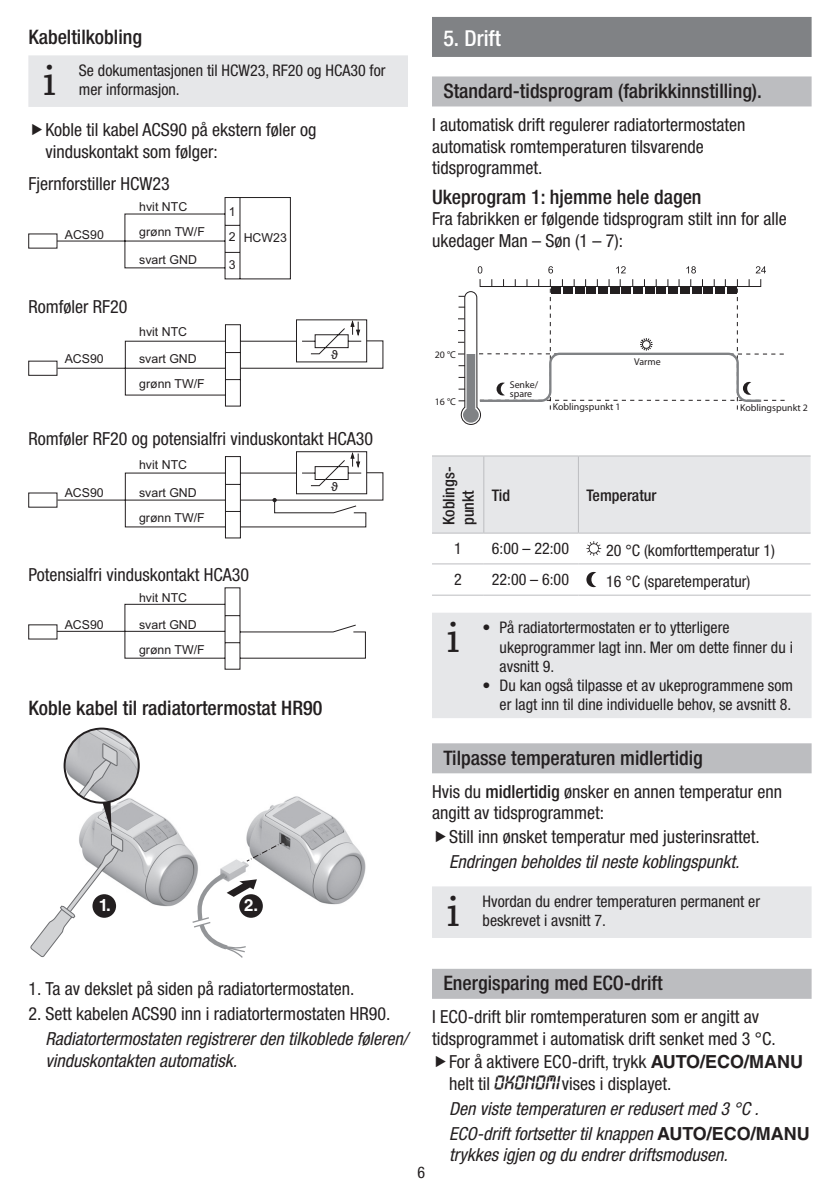
<style>
.page{position:relative;width:840px;height:1191px;background:#fff}
.page>*{position:absolute;margin:0;border:0;box-sizing:border-box;transform-origin:0 0}
.t1{font:48px "Chaparral Pro";color:#231f20}
.t2{font:500 condensed 22px "Helvetica Neue";color:#fff}
.t3{font:500 condensed 20px "Helvetica Neue";color:#231f20}
.t4{font:condensed 18px/21.6px "Helvetica Neue";color:#231f20}
.t5{font:italic condensed 18px/21.6px "Helvetica Neue";color:#231f20}
.t6{font:700 16.8px "Helvetica LT Std";color:#fff}
.t7{font:condensed 16px/19.2px "Helvetica Neue";color:#231f20}
.t8{font:500 condensed 16px/19.2px "Helvetica Neue";color:#231f20}
.t9{font:12.4px/24.6px "Arial";color:#231f20}
.t10{font:300 condensed 10px/9.4px "Helvetica Neue";color:#231f20}
.s1{font-weight:500}
.s2{font-family:"Helvetica LT Std";font-weight:700;font-stretch:normal}
.s3{font-family:"Helvetica LT Std";font-weight:700;font-style:normal;font-stretch:normal}
</style>
<div class="page">
<div style="left:28px;top:55px;width:380px;height:52px;background:#e6e7e9"></div>
<svg style="left:56px;top:197px;width:234px;height:82px"></svg>
<svg style="left:57px;top:319px;width:326px;height:87px"></svg>
<div style="left:28px;top:361px;width:29px;height:15px;border:1px solid #231f20"></div>
<svg style="left:57px;top:451px;width:326px;height:87px"></svg>
<svg style="left:56px;top:587px;width:309px;height:82px"></svg>
<img style="left:123px;top:787px;width:243px;height:125px">
<div style="left:239px;top:894px;width:24px;height:23px;background:#231f20;border-radius:50%"></div>
<svg style="left:245px;top:841px;width:38px;height:21px"></svg>
<img style="left:65px;top:728px;width:74px;height:74px;border-radius:37px">
<div style="left:64px;top:727px;width:76px;height:76px;border:2px solid #231f20;border-radius:50%"></div>
<svg style="left:30px;top:743px;width:93px;height:214px"></svg>
<svg style="left:191px;top:873px;width:66px;height:85px"></svg>
<div style="left:432px;top:17px;width:379px;height:40px;background:#808285"></div>
<div style="left:432px;top:76px;width:379px;height:30px;background:#bcbdc0"></div>
<div style="left:432px;top:743px;width:379px;height:30px;background:#bcbdc0"></div>
<div style="left:432px;top:968px;width:379px;height:30px;background:#bcbdc0"></div>
<svg style="left:458px;top:266px;width:327px;height:159px"></svg>
<hr style="left:432px;top:455px;width:51px;height:1px;background:#bcbdc0">
<hr style="left:483px;top:455px;width:95px;height:1px;background:#bcbdc0">
<hr style="left:578px;top:455px;width:232px;height:1px;background:#bcbdc0">
<svg style="left:432px;top:456px;width:378px;height:139px"></svg>
<div style="left:432px;top:613px;width:379px;height:105px;background:#e6e7e9"></div>
<div style="left:432px;top:886px;width:379px;height:52px;background:#e6e7e9"></div>
<p class="t3" style="left:28px;top:25px;width:115px">Kabeltilkobling</p>
<h1 class="t1" style="left:43px;top:53px;width:14px">i</h1>
<p class="t7" style="left:79px;top:61px;width:308px">Se dokumentasjonen til HCW23, RF20 og HCA30 for mer informasjon.</p>
<p class="t4" style="left:45px;top:119px;width:272px">Koble til kabel ACS90 på ekstern føler og vinduskontakt som følger:</p>
<p class="t4" style="left:28px;top:173px;width:143px">Fjernforstiller HCW23</p>
<p class="t9" style="left:243px;top:226px;width:45px">HCW23</p>
<p class="t9" style="left:139px;top:195px;width:67px">hvit NTC grønn TW/F</p>
<p class="t9" style="left:139px;top:248px;width:59px">svart GND</p>
<p class="t9" style="left:229px;top:200px;width:8px">1<br>2</p>
<p class="t9" style="left:229px;top:253px;width:8px">3</p>
<p class="t9" style="left:65px;top:222px;width:41px">ACS90</p>
<p class="t4" style="left:28px;top:295px;width:100px">Romføler RF20</p>
<p class="t9" style="left:139px;top:319px;width:49px">hvit NTC</p>
<p class="t9" style="left:65px;top:346px;width:41px">ACS90</p>
<p class="t9" style="left:139px;top:347px;width:59px">svart GND</p>
<p class="t9" style="left:139px;top:371px;width:67px">grønn TW/F</p>
<p class="t9" style="left:331px;top:342px;width:8px">ϑ</p>
<p class="t4" style="left:28px;top:427px;width:346px">Romføler RF20 og potensialfri vinduskontakt HCA30</p>
<p class="t9" style="left:331px;top:474px;width:8px">ϑ</p>
<p class="t9" style="left:139px;top:453px;width:49px">hvit NTC</p>
<p class="t9" style="left:65px;top:480px;width:41px">ACS90</p>
<p class="t9" style="left:139px;top:480px;width:59px">svart GND</p>
<p class="t9" style="left:139px;top:505px;width:67px">grønn TW/F</p>
<p class="t4" style="left:28px;top:563px;width:222px">Potensialfri vinduskontakt HCA30</p>
<p class="t9" style="left:139px;top:585px;width:49px">hvit NTC</p>
<p class="t9" style="left:65px;top:612px;width:41px">ACS90</p>
<p class="t9" style="left:139px;top:613px;width:59px">svart GND</p>
<p class="t9" style="left:139px;top:637px;width:67px">grønn TW/F</p>
<p class="t3" style="left:28px;top:696px;width:295px">Koble kabel til radiatortermostat HR90</p>
<p class="t6" style="left:99px;top:895px;width:13px">1.</p>
<p class="t6" style="left:244px;top:895px;width:16px">2.</p>
<p class="t4" style="left:28px;top:978px;width:327px">1. Ta av dekslet på siden på radiatortermostaten.</p>
<p class="t4" style="left:28px;top:1003px;width:363px">2. Sett kabelen ACS90 inn i radiatortermostaten HR90.</p>
<p class="t5" style="left:45px;top:1028px;width:364px">Radiatortermostaten registrerer den tilkoblede føleren/ vinduskontakten automatisk.</p>
<p class="t2" style="left:443px;top:25px;width:59px">5. Drift</p>
<p class="t3" style="left:443px;top:79px;width:320px">Standard-tidsprogram (fabrikkinnstilling).</p>
<p class="t4" style="left:432px;top:114px;width:315px">I automatisk drift regulerer radiatortermostaten automatisk romtemperaturen tilsvarende tidsprogrammet.</p>
<p class="t3" style="left:432px;top:185px;width:271px">Ukeprogram 1: hjemme hele dagen</p>
<p class="t4" style="left:432px;top:208px;width:356px">Fra fabrikken er følgende tidsprogram stilt inn for alle ukedager Man – Søn (1 – 7):</p>
<p class="t10" style="left:434px;top:350px;width:23px">20 °C</p>
<p class="t10" style="left:434px;top:397px;width:23px">16 °C</p>
<p class="t10" style="left:509px;top:379px;width:30px">Senke/ spare</p>
<p class="t10" style="left:634px;top:357px;width:28px">Varme</p>
<p class="t10" style="left:552px;top:402px;width:69px">Koblingspunkt 1</p>
<p class="t10" style="left:739px;top:403px;width:69px">Koblingspunkt 2</p>
<p class="t8" style="left:439px;top:525px;width:60px;rotate:-90deg">Koblings&shy;punkt</p>
<p class="t8" style="left:491px;top:485px;width:20px">Tid</p>
<p class="t8" style="left:586px;top:485px;width:72px">Temperatur</p>
<p class="t7" style="left:454px;top:538px;width:9px">1</p>
<p class="t7" style="left:491px;top:538px;width:79px">6:00 – 22:00</p>
<p class="t7" style="left:606px;top:540px;width:170px">20 °C (komforttemperatur 1)</p>
<p class="t7" style="left:454px;top:569px;width:9px">2</p>
<p class="t7" style="left:491px;top:569px;width:79px">22:00 – 6:00</p>
<p class="t7" style="left:606px;top:572px;width:145px">16 °C (sparetemperatur)</p>
<h1 class="t1" style="left:446px;top:610px;width:14px">i</h1>
<p class="t7" style="left:499px;top:618px;width:294px;text-indent:-17px">• På radiatortermostaten er to ytterligere ukeprogrammer lagt inn. Mer om dette finner du i avsnitt 9.</p>
<p class="t7" style="left:482px;top:675px;width:312px;text-align:right">• Du kan også tilpasse et av ukeprogrammene som er lagt inn til dine individuelle behov, se avsnitt 8.</p>
<p class="t3" style="left:443px;top:746px;width:261px">Tilpasse temperaturen midlertidig</p>
<p class="t4" style="left:432px;top:780px;width:351px">Hvis du <span class="s1">midlertidig</span> ønsker en annen temperatur enn angitt av tidsprogrammet:</p>
<p class="t4" style="left:449px;top:825px;width:312px">Still inn ønsket temperatur med justerinsrattet.</p>
<p class="t5" style="left:449px;top:850px;width:292px">Endringen beholdes til neste koblingspunkt.</p>
<h1 class="t1" style="left:446px;top:884px;width:14px">i</h1>
<p class="t7" style="left:482px;top:891px;width:279px">Hvordan du endrer temperaturen permanent er beskrevet i avsnitt 7.</p>
<p class="t3" style="left:443px;top:971px;width:221px">Energisparing med ECO-drift</p>
<p class="t4" style="left:432px;top:1006px;width:345px">I ECO-drift blir romtemperaturen som er angitt av tidsprogrammet i automatisk drift senket med 3 °C.</p>
<p class="t4" style="left:449px;top:1051px;width:355px">For å aktivere ECO-drift, trykk <span class="s2">AUTO/ECO/MANU </span>helt til <sup>OKONOMI</sup>vises i displayet.</p>
<p class="t5" style="left:449px;top:1095px;width:362px;line-height:25px">Den viste temperaturen er redusert med 3 °C .<br>ECO-drift fortsetter til knappen <span class="s3">AUTO/ECO/MANU</span></p>
<p class="t5" style="left:449px;top:1144px;width:280px">trykkes igjen og du endrer driftsmodusen.</p>
<p class="t7" style="left:417px;top:1162px;width:9px">6</p>
</div>
